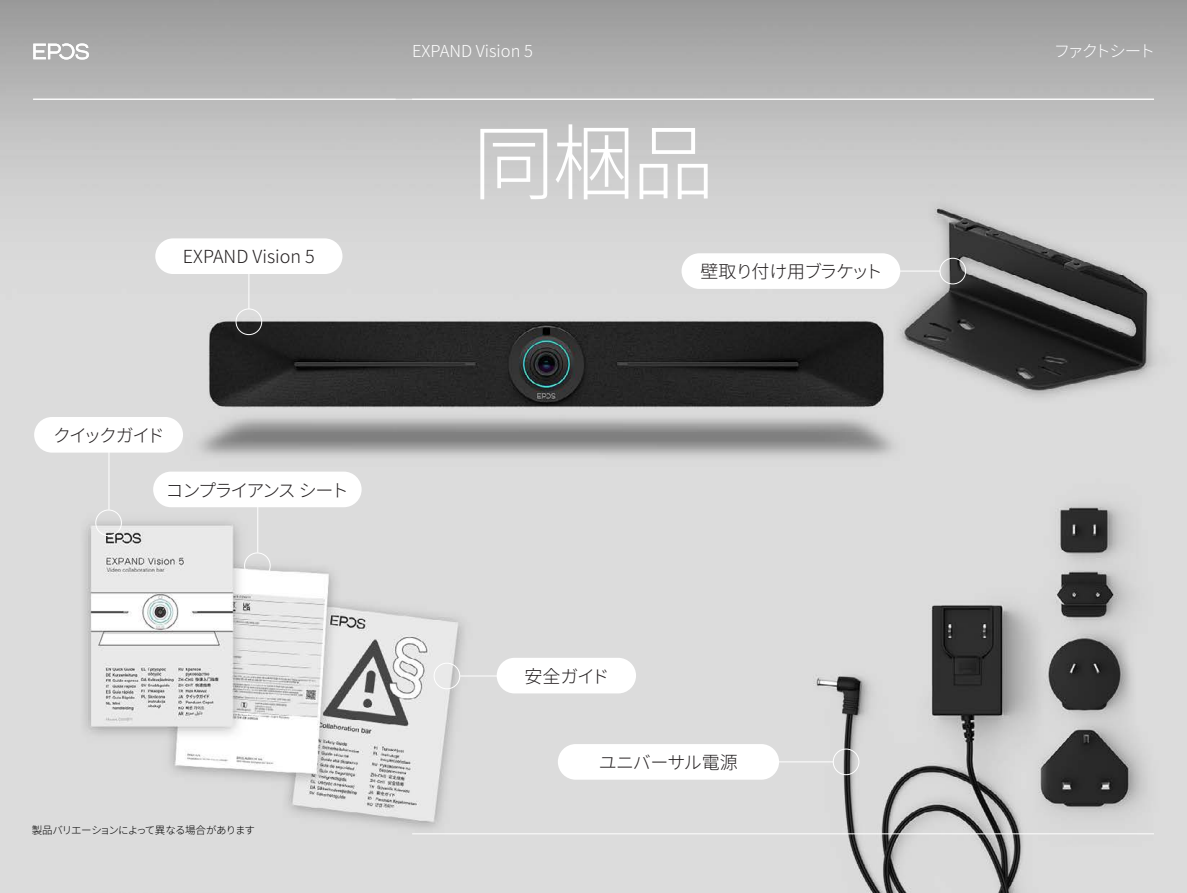
<style>
.page{position:relative;width:1187px;height:893px;background:#fff}
.page>*{position:absolute;margin:0;border:0;box-sizing:border-box;transform-origin:0 0}
.t1{font:300 82.5px "Noto Sans CJ Kjp";color:#fff}
.t2{font:300 18px "Noto Sans CJ Kjp";letter-spacing:-.12em;color:#231f20}
.t3{font:300 18px "Noto Sans CJ Kjp";letter-spacing:-.065em;color:#231f20}
.t4{font:300 18px "Noto Sans CJ Kjp";color:#231f20}
.t5{font:300 18px "Noto Sans CJ Kjp";letter-spacing:-.04em;color:#231f20}
.t6{font:300 16.5px "Noto Sans CJ Kjp";color:#fff}
.t7{font:300 16.5px "Noto Sans CJ Kjp";letter-spacing:-.145em;color:#fff}
.t8{font:300 10.5px "Noto Sans CJ Kjp";letter-spacing:-.065em;color:#000}
</style>
<div class="page">
<img style="left:0;top:0;width:1186px;height:893px">
<hr style="left:412px;top:834px;width:741px;height:1px;background:#fff">
<hr style="left:33px;top:99px;width:1120px;height:1px;background:#fff">
<svg style="left:33px;top:43px;width:56px;height:17px"></svg>
<div style="left:95px;top:510px;width:27px;height:26px;border:1px solid #fff;border-radius:50%"></div>
<hr style="left:109px;top:445px;width:1px;height:65px;background:#fff">
<div style="left:34px;top:417px;width:149px;height:36px;background:#fff;border-radius:18px"></div>
<div style="left:244px;top:553px;width:26px;height:26px;border:1px solid #fff;border-radius:50%"></div>
<hr style="left:257px;top:500px;width:1px;height:53px;background:#fff">
<div style="left:153px;top:472px;width:208px;height:35px;background:#fff;border-radius:18px"></div>
<div style="left:434px;top:663px;width:26px;height:26px;border:1px solid #fff;border-radius:50%"></div>
<hr style="left:460px;top:676px;width:125px;height:1px;background:#fff">
<div style="left:496px;top:658px;width:140px;height:35px;background:#fff;border-radius:18px"></div>
<div style="left:939px;top:258px;width:26px;height:26px;border:1px solid #fff;border-radius:50%"></div>
<hr style="left:875px;top:271px;width:65px;height:1px;background:#fff">
<div style="left:681px;top:253px;width:219px;height:36px;background:#fff;border-radius:18px"></div>
<div style="left:236px;top:309px;width:26px;height:26px;border:1px solid #fff;border-radius:50%"></div>
<hr style="left:248px;top:256px;width:1px;height:53px;background:#fff">
<div style="left:155px;top:238px;width:187px;height:36px;background:#fff;border-radius:18px"></div>
<div style="left:832px;top:749px;width:27px;height:26px;border:1px solid #fff;border-radius:50%"></div>
<hr style="left:769px;top:761px;width:64px;height:1px;background:#fff">
<div style="left:558px;top:744px;width:221px;height:36px;background:#fff;border-radius:18px"></div>
<h2 class="t4" style="left:183px;top:247px;width:133px">EXPAND Vision 5</h2>
<h2 class="t2" style="left:53px;top:425px;width:113px">クイックガイド</h2>
<h2 class="t2" style="left:166px;top:480px;width:185px">コンプライアンス シート</h2>
<h3 class="t6" style="left:412px;top:41px;width:122px">EXPAND Vision 5</h3>
<h3 class="t7" style="left:1053px;top:41px;width:103px">ファクトシート</h3>
<h1 class="t1" style="left:472px;top:116px;width:243px">同梱品</h1>
<h2 class="t3" style="left:700px;top:261px;width:184px">壁取り付け用ブラケット</h2>
<p class="t8" style="left:32px;top:825px;width:225px">製品バリエーションによって異なる場合があります</p>
<h2 class="t3" style="left:524px;top:666px;width:86px">安全ガイド</h2>
<h2 class="t5" style="left:599px;top:752px;width:140px">ユニバーサル電源</h2>
</div>
